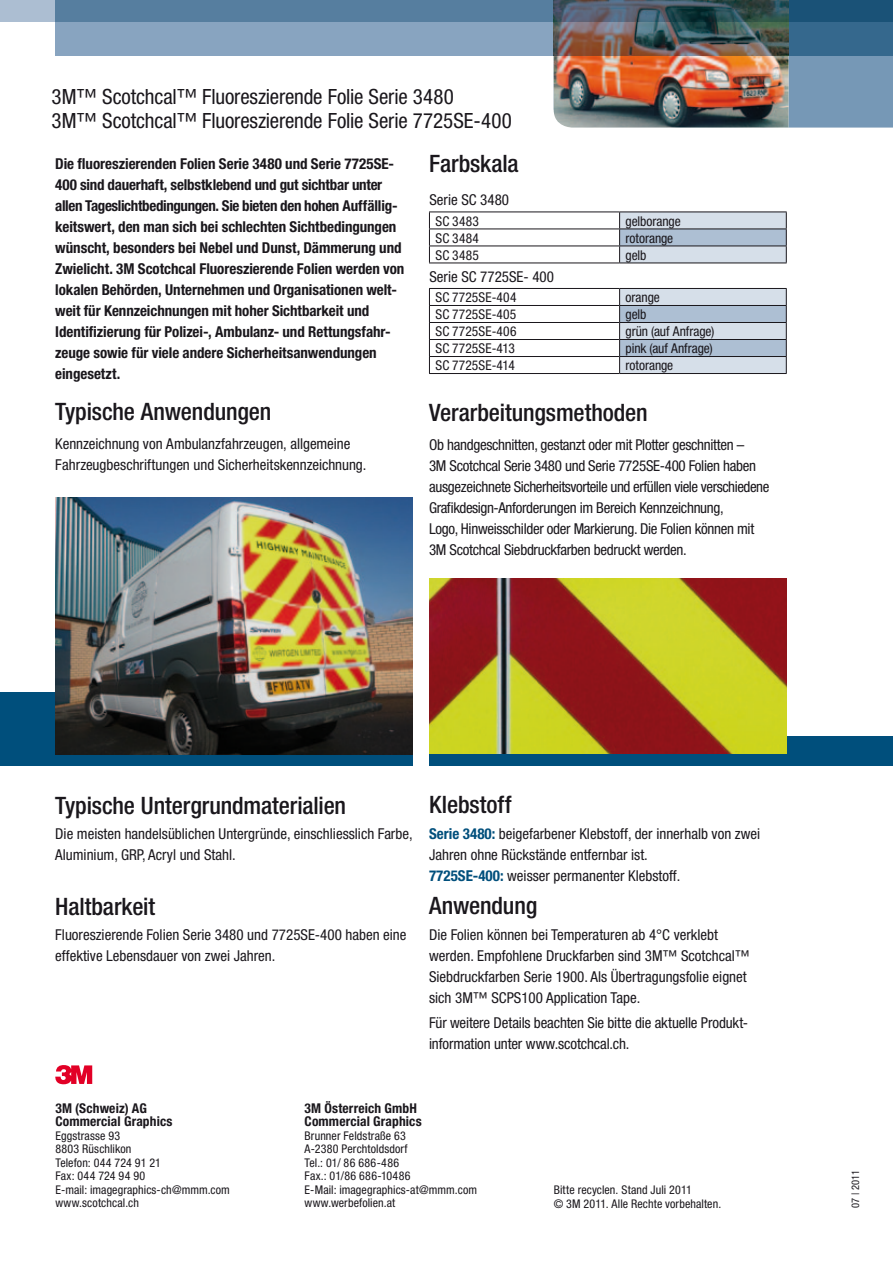
<style>
.page{position:relative;width:893px;height:1263px;background:#fff}
.page>*{position:absolute;margin:0;border:0;box-sizing:border-box;transform-origin:0 0}
.t1{font:500 condensed 24px "Helvetica Neue LT";letter-spacing:-.005em;color:#1a171c}
.t2{font:condensed 21px/24px "Helvetica Neue LT";letter-spacing:-.005em;color:#1a171c}
.t3{font:condensed 15px/21px "Helvetica Neue LT";color:#1a171c}
.t4{font:700 condensed 15px/21px "Helvetica Neue LT";letter-spacing:-.005em;color:#1a171c}
.t5{font:condensed 15px/21px "Helvetica Neue LT";letter-spacing:-.02em;color:#1a171c}
.t6{font:condensed 13.5px "Helvetica Neue LT";color:#1a171c}
.t7{font:700 condensed 13.5px/13.5px "Helvetica Neue LT";letter-spacing:.01em;color:#1a171c}
.t8{font:condensed 12px/13.5px "Helvetica Neue LT";letter-spacing:.01em;color:#1a171c}
.t9{font:condensed 10.5px "Helvetica Neue LT";letter-spacing:.015em;color:#1a171c}
.s1{font-weight:700;color:#004f7c}
</style>
<div class="page">
<div style="left:55px;top:21px;width:499px;height:34px;background:#88a4c0"></div>
<div style="left:0;top:0;width:55px;height:21px;background:#acbed2"></div>
<div style="left:55px;top:0;width:499px;height:21px;background:#567e9f"></div>
<div style="left:788px;top:55px;width:105px;height:73px;background:#7698b6"></div>
<div style="left:788px;top:21px;width:105px;height:34px;background:#35688d"></div>
<div style="left:788px;top:0;width:105px;height:21px;background:#1a5277"></div>
<img style="left:554px;top:0;width:234px;height:128px">
<div style="left:0;top:692px;width:413px;height:74px;background:#004f7c"></div>
<img style="left:55px;top:497px;width:358px;height:257px">
<div style="left:429px;top:736px;width:464px;height:30px;background:#004f7c"></div>
<img style="left:429px;top:578px;width:358px;height:176px">
<svg style="left:429px;top:211px;width:357px;height:52px"></svg>
<hr style="left:429px;top:212px;width:191px;height:1px;background:#1a171c">
<hr style="left:429px;top:373px;width:191px;height:1px;background:#1a171c">
<hr style="left:620px;top:373px;width:167px;height:1px;background:#1a171c">
<hr style="left:429px;top:229px;width:191px;height:1px;background:#1a171c">
<svg style="left:429px;top:212px;width:1px;height:51px"></svg>
<hr style="left:429px;top:246px;width:191px;height:1px;background:#1a171c">
<hr style="left:429px;top:263px;width:191px;height:1px;background:#1a171c">
<hr style="left:429px;top:288px;width:191px;height:1px;background:#1a171c">
<hr style="left:429px;top:305px;width:191px;height:1px;background:#1a171c">
<hr style="left:429px;top:322px;width:191px;height:1px;background:#1a171c">
<hr style="left:429px;top:339px;width:191px;height:1px;background:#1a171c">
<svg style="left:429px;top:289px;width:1px;height:84px"></svg>
<hr style="left:429px;top:356px;width:191px;height:1px;background:#1a171c">
<svg style="left:619px;top:212px;width:168px;height:161px"></svg>
<hr style="left:620px;top:356px;width:167px;height:1px;background:#1a171c">
<svg style="left:55px;top:1065px;width:37px;height:19px"></svg>
<h2 class="t2" style="left:52px;top:85px;width:462px">3M™ Scotchcal™ Fluoreszierende Folie Serie 3480<br>3M™ Scotchcal™ Fluoreszierende Folie Serie 7725SE-400</h2>
<p class="t4" style="left:55px;top:153px;width:351px">Die fluoreszierenden Folien Serie 3480 und Serie 7725SE-400 sind dauerhaft, selbstklebend und gut sichtbar unter allen Tageslichtbedingungen. Sie bieten den hohen Auffällig&shy;keitswert, den man sich bei schlechten Sicht bedingungen wünscht, besonders bei Nebel und Dunst, Dämmerung und Zwielicht. 3M Scotchcal Fluoreszierende Folien werden von lokalen Behörden, Unternehmen und Organisationen welt&shy;weit für Kennzeichnungen mit hoher Sichtbarkeit und Identifizierung für Polizei-, Ambulanz- und Rettungsfahr&shy;zeuge sowie für viele andere Sicherheitsanwendungen eingesetzt.</p>
<h1 class="t1" style="left:55px;top:397px;width:218px">Typische Anwendungen</h1>
<p class="t3" style="left:55px;top:433px;width:313px">Kennzeichnung von Ambulanzfahrzeugen, allgemeine<br>Fahrzeugbeschriftungen und Sicherheitskennzeichnung.</p>
<h1 class="t1" style="left:429px;top:149px;width:91px">Farbskala</h1>
<p class="t3" style="left:429px;top:189px;width:81px">Serie SC 3480</p>
<p class="t6" style="left:435px;top:213px;width:45px">SC 3483</p>
<p class="t6" style="left:626px;top:213px;width:57px">gelborange</p>
<p class="t6" style="left:435px;top:230px;width:45px">SC 3484</p>
<p class="t6" style="left:626px;top:230px;width:49px">rotorange</p>
<p class="t6" style="left:435px;top:247px;width:45px">SC 3485</p>
<p class="t6" style="left:626px;top:247px;width:22px">gelb</p>
<p class="t3" style="left:429px;top:266px;width:126px">Serie SC 7725SE- 400</p>
<p class="t6" style="left:435px;top:290px;width:83px">SC 7725SE-404</p>
<p class="t6" style="left:626px;top:290px;width:36px">orange</p>
<p class="t6" style="left:435px;top:307px;width:82px">SC 7725SE-405</p>
<p class="t6" style="left:626px;top:307px;width:22px">gelb</p>
<p class="t6" style="left:435px;top:324px;width:83px">SC 7725SE-406</p>
<p class="t6" style="left:626px;top:324px;width:90px">grün (auf Anfrage)</p>
<p class="t6" style="left:435px;top:341px;width:81px">SC 7725SE-413</p>
<p class="t6" style="left:626px;top:341px;width:89px">pink (auf Anfrage)</p>
<p class="t6" style="left:435px;top:358px;width:81px">SC 7725SE-414</p>
<p class="t6" style="left:626px;top:358px;width:49px">rotorange</p>
<h1 class="t1" style="left:429px;top:398px;width:220px">Verarbeitungsmethoden</h1>
<p class="t5" style="left:429px;top:434px;width:342px">Ob handgeschnitten, gestanzt oder mit Plotter geschnitten –<br>3M Scotchcal Serie 3480 und Serie 7725SE-400 Folien haben ausgezeich nete Sicherheitsvorteile und erfüllen viele verschiedene Grafikdesign-Anforderungen im Bereich Kennzeichnung,<br>Logo, Hinweisschilder oder Markierung. Die Folien können mit 3M Scotchcal Siebdruck farben bedruckt werden.</p>
<h1 class="t1" style="left:55px;top:791px;width:292px">Typische Untergrundmaterialien</h1>
<p class="t3" style="left:55px;top:823px;width:359px">Die meisten handelsüblichen Untergründe, einschliesslich Farbe,<br>Aluminium, GRP, Acryl und Stahl.</p>
<h1 class="t1" style="left:55px;top:892px;width:101px">Haltbarkeit</h1>
<p class="t3" style="left:55px;top:924px;width:353px">Fluoreszierende Folien Serie 3480 und 7725SE-400 haben eine effektive Lebensdauer von zwei Jahren.</p>
<h1 class="t1" style="left:429px;top:790px;width:84px">Klebstoff</h1>
<p class="t3" style="left:429px;top:823px;width:333px"><span class="s1">Serie 3480:</span> beigefarbener Klebstoff, der innerhalb von zwei<br>Jahren ohne Rückstände entfernbar ist.<br><span class="s1">7725SE-400:</span> weisser permanenter Klebstoff.</p>
<h1 class="t1" style="left:429px;top:891px;width:110px">Anwendung</h1>
<p class="t3" style="left:429px;top:924px;width:322px">Die Folien können bei Temperaturen ab 4°C verklebt werden. Empfohlene Druckfarben sind 3M™ Scotchcal™ Siebdruckfarben Serie 1900. Als Übertragungsfolie eignet sich 3M™ SCPS100 Application Tape.</p>
<p class="t3" style="left:429px;top:1012px;width:321px">Für weitere Details beachten Sie bitte die aktuelle Produkt&shy;information unter www.scotchcal.ch.</p>
<p class="t7" style="left:55px;top:1101px;width:119px">3M (Schweiz) AG<br>Commercial Graphics</p>
<p class="t8" style="left:55px;top:1128px;width:176px">Eggstrasse 93<br>8803 Rüschlikon<br>Telefon: 044 724 91 21<br>Fax: 044 724 94 90<br>E-mail: imagegraphics-ch@mmm.com www.scotchcal.ch</p>
<p class="t7" style="left:305px;top:1101px;width:119px">3M Österreich GmbH<br>Commercial Graphics</p>
<p class="t8" style="left:305px;top:1128px;width:174px">Brunner Feldstraße 63<br>A-2380 Perchtoldsdorf<br>Tel.: 01/ 86 686-486<br>Fax.: 01/86 686-10486<br>E-Mail: imagegraphics-at@mmm.com www.werbefolien.at</p>
<p class="t8" style="left:554px;top:1183px;width:169px">Bitte recyclen. Stand Juli 2011<br>© 3M 2011. Alle Rechte vorbehalten.</p>
<p class="t9" style="left:849px;top:1208px;width:39px;rotate:-90deg">07 | 2011</p>
</div>
